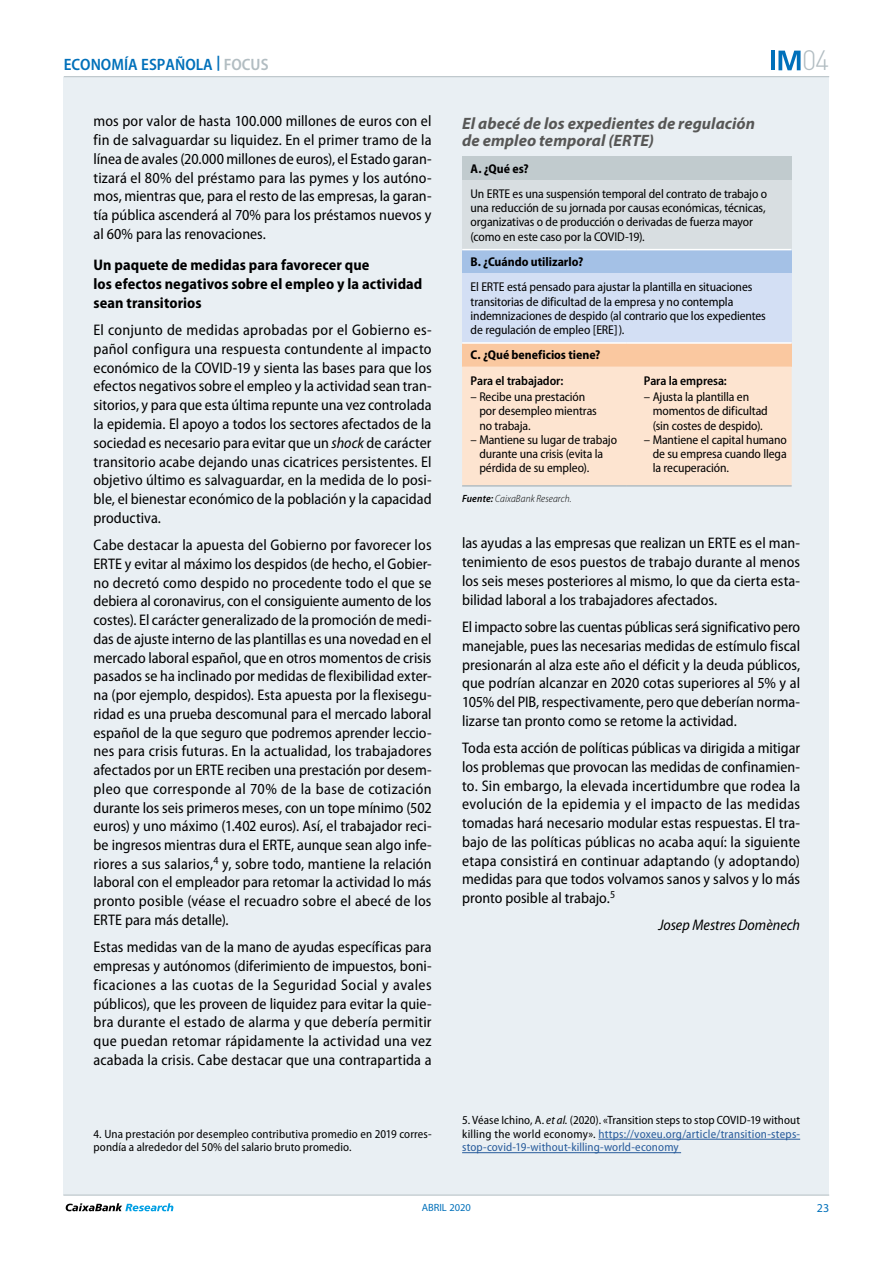
<style>
.page{position:relative;width:893px;height:1263px;background:#fff}
.page>*{position:absolute;margin:0;border:0;box-sizing:border-box;transform-origin:0 0}
.t1{font:300 27.6px "DIN Pro";color:#b2bdc2}
.t2{font:italic 700 16.5px/17.2px "Myriad Pro";letter-spacing:.005em;color:#575756}
.t3{font:600 semi-condensed 16.5px "Myriad Pro";color:#0070ba}
.t4{font:semi-condensed 15.3px/18.8px "Myriad Pro";color:#000;text-align:justify}
.t5{font:700 semi-condensed 15.3px/18.8px "Myriad Pro";letter-spacing:.005em;color:#000}
.t6{font:italic semi-condensed 15.3px "Myriad Pro";color:#000}
.t7{font:semi-condensed 12.75px/14.2px "Myriad Pro";letter-spacing:-.01em;color:#000}
.t8{font:700 semi-condensed 12.75px "Myriad Pro";color:#000}
.t9{font:600 semi-condensed 12.75px "Myriad Pro";letter-spacing:-.005em;color:#000}
.t10{font:semi-condensed 12px/13.5px "Myriad Pro";letter-spacing:.01em;color:#275b9b;text-align:justify}
.t11{font:semi-condensed 12px/13.5px "Myriad Pro";letter-spacing:.01em;color:#000}
.t12{font:12px "Myriad Pro";color:#0070ba}
.t13{font:italic 300 semi-condensed 10.5px "Myriad Pro";letter-spacing:.01em;color:#000}
.t14{font:10.5px "Myriad Pro";color:#0070ba}
.s1{color:#b2bdc2}
.s2{font-style:italic}
.s3{font-weight:600}
.s4{color:#000}
.s5{font-style:italic;color:#000}
</style>
<div class="page">
<div style="left:64px;top:77px;width:765px;height:1118px;background:#e9eff3"></div>
<hr style="left:64px;top:76px;width:765px;height:1px;background:#b2bdc2">
<hr style="left:63px;top:1195px;width:766px;height:1px;background:#b2bdc2">
<svg style="left:66px;top:1203px;width:107px;height:8px"></svg>
<svg style="left:778px;top:51px;width:23px;height:19px"></svg>
<hr style="left:771px;top:51px;width:4px;height:19px;background:#0070ba">
<hr style="left:598px;top:1139px;width:202px;height:1px;background:#275b9b">
<hr style="left:462px;top:1152px;width:219px;height:1px;background:#275b9b">
<div style="left:462px;top:157px;width:330px;height:23px;background:#c1cbce"></div>
<div style="left:462px;top:180px;width:330px;height:70px;background:#d8dee1"></div>
<div style="left:462px;top:250px;width:330px;height:23px;background:#a4c1e6"></div>
<div style="left:462px;top:273px;width:330px;height:70px;background:#d3dff4"></div>
<div style="left:462px;top:343px;width:330px;height:24px;background:#fac8a0"></div>
<div style="left:462px;top:367px;width:330px;height:118px;background:#fde4d0"></div>
<hr style="left:462px;top:485px;width:165px;height:2px;background:#b2bdc2">
<hr style="left:627px;top:485px;width:165px;height:2px;background:#b2bdc2">
<hr style="left:462px;top:249px;width:165px;height:1px;background:#fff">
<hr style="left:627px;top:249px;width:165px;height:1px;background:#fff">
<hr style="left:462px;top:342px;width:165px;height:2px;background:#fff">
<hr style="left:627px;top:342px;width:165px;height:2px;background:#fff">
<p class="t3" style="left:64px;top:55px;width:206px">ECONOMÍA ESPAÑOLA <sup>|</sup> <span class="s1">FOCUS</span></p>
<p class="t4" style="left:94px;top:112px;width:340px">mos por valor de hasta 100.000 millones de euros con el fin de salvaguardar su liquidez. En el primer tramo de la línea de avales (20.000 millones de euros), el Estado garan&shy;tizará el 80% del préstamo para las pymes y los autóno&shy;mos, mientras que, para el resto de las empresas, la garan&shy;tía pública ascenderá al 70% para los préstamos nuevos y al 60% para las renovaciones.</p>
<p class="t5" style="left:94px;top:256px;width:330px">Un paquete de medidas para favorecer que<br>los efectos negativos sobre el empleo y la actividad sean transitorios</p>
<p class="t4" style="left:94px;top:321px;width:340px;text-align:left">El conjunto de medidas aprobadas por el Gobierno es-- pañol configura una respuesta contundente al impacto económico de la COVID-19 y sienta las bases para que los efectos negativos sobre el empleo y la actividad sean tran&shy;sitorios, y para que esta última repunte una vez controlada la epidemia. El apoyo a todos los sectores afectados de la sociedad es necesario para evitar que un <span class="s2">shock</span> de carácter transitorio acabe dejando unas cicatrices persistentes. El objetivo último es salvaguardar, en la medida de lo posi&shy;ble, el bienestar económico de la población y la capacidad productiva.</p>
<p class="t4" style="left:94px;top:536px;width:340px">Cabe destacar la apuesta del Gobierno por favorecer los ERTE y evitar al máximo los despidos (de hecho, el Gobier&shy;no decretó como despido no procedente todo el que se debiera al coronavirus, con el consiguiente aumento de los costes). El carácter generalizado de la promoción de medi&shy;das de ajuste interno de las plantillas es una novedad en el mercado laboral español, que en otros momentos de crisis pasados se ha inclinado por medidas de flexibilidad exter&shy;na (por ejemplo, despidos). Esta apuesta por la flexisegu&shy;ridad es una prueba descomunal para el mercado laboral español de la que seguro que podremos aprender leccio&shy;nes para crisis futuras. En la actualidad, los trabajadores afectados por un ERTE reciben una prestación por desem&shy;pleo que corresponde al 70% de la base de cotización durante los seis primeros meses, con un tope mínimo (502 euros) y uno máximo (1.402 euros). Así, el trabajador reci&shy;be ingresos mientras dura el ERTE, aunque sean algo infe&shy;riores a sus salarios,<sup>4</sup> y, sobre todo, mantiene la relación laboral con el empleador para retomar la actividad lo más pronto posible (véase el recuadro sobre el abecé de los ERTE para más detalle).</p>
<p class="t4" style="left:94px;top:938px;width:340px">Estas medidas van de la mano de ayudas específicas para empresas y autónomos (diferimiento de impuestos, boni&shy;ficaciones a las cuotas de la Seguridad Social y avales públicos), que les proveen de liquidez para evitar la quie&shy;bra durante el estado de alarma y que debería permitir que puedan retomar rápidamente la actividad una vez acabada la crisis. Cabe destacar que una contrapartida a</p>
<p class="t11" style="left:94px;top:1127px;width:340px">4. Una prestación por desempleo contributiva promedio en 2019 corres&shy;pondía a alrededor del 50% del salario bruto promedio.</p>
<h1 class="t1" style="left:802px;top:39px;width:29px">04</h1>
<p class="t2" style="left:462px;top:114px;width:294px">El abecé de los expedientes de regulación de empleo temporal (ERTE)</p>
<p class="t8" style="left:471px;top:161px;width:59px">A. ¿Qué es?</p>
<p class="t7" style="left:471px;top:187px;width:298px">Un ERTE es una suspensión temporal del contrato de trabajo o una reducción de su jornada por causas económicas, técnicas, organizativas o de producción o derivadas de fuerza mayor (como en este caso por la COVID-19).</p>
<p class="t8" style="left:471px;top:255px;width:114px">B. ¿Cuándo utilizarlo?</p>
<p class="t7" style="left:471px;top:280px;width:297px">El ERTE está pensado para ajustar la plantilla en situaciones transitorias de dificultad de la empresa y no contempla indemnizaciones de despido (al contrario que los expedientes de regulación de empleo [ERE]).</p>
<p class="t8" style="left:471px;top:348px;width:131px">C. ¿Qué beneficios tiene?</p>
<p class="t9" style="left:471px;top:373px;width:94px">Para el trabajador:</p>
<p class="t7" style="left:479px;top:390px;width:119px;text-indent:-9px">– Recibe una prestación por desempleo mientras no trabaja.</p>
<p class="t7" style="left:479px;top:433px;width:139px;text-indent:-9px">– Mantiene su lugar de trabajo durante una crisis (evita la pérdida de su empleo).</p>
<p class="t9" style="left:644px;top:373px;width:84px">Para la empresa:</p>
<p class="t7" style="left:653px;top:390px;width:117px;text-indent:-9px">– Ajusta la plantilla en momentos de dificultad (sin costes de despido).</p>
<p class="t7" style="left:653px;top:433px;width:136px;text-align:justify;text-indent:-9px">– Mantiene el capital humano de su empresa cuando llega la recuperación.</p>
<p class="t13" style="left:462px;top:493px;width:111px"><span class="s3">Fuente:</span> CaixaBank Research.</p>
<p class="t4" style="left:462px;top:534px;width:340px">las ayudas a las empresas que realizan un ERTE es el man&shy;tenimiento de esos puestos de trabajo durante al menos los seis meses posteriores al mismo, lo que da cierta esta&shy;bilidad laboral a los trabajadores afectados.</p>
<p class="t4" style="left:462px;top:618px;width:340px">El impacto sobre las cuentas públicas será significativo pero manejable, pues las necesarias medidas de estímulo fiscal presionarán al alza este año el déficit y la deuda públicos, que podrían alcanzar en 2020 cotas superiores al 5% y al 105% del PIB, respectivamente, pero que deberían norma&shy;lizarse tan pronto como se retome la actividad.</p>
<p class="t4" style="left:462px;top:739px;width:340px">Toda esta acción de políticas públicas va dirigida a mitigar los problemas que provocan las medidas de confinamien&shy;to. Sin embargo, la elevada incertidumbre que rodea la evolución de la epidemia y el impacto de las medidas tomadas hará necesario modular estas respuestas. El tra&shy;bajo de las políticas públicas no acaba aquí: la siguiente etapa consistirá en continuar adaptando (y adoptando) medidas para que todos volvamos sanos y salvos y lo más pronto posible al trabajo.<sup>5</sup></p>
<p class="t6" style="left:658px;top:917px;width:143px">Josep Mestres Domènech</p>
<p class="t10" style="left:462px;top:1114px;width:340px"><span class="s4">5. Véase Ichino, A.</span> <span class="s5">et al.</span> <span class="s4">(2020). «Transition steps to stop COVID-19 without killing the world economy».</span> https://voxeu.org/article/transition-steps&shy;stop-covid-19-without-killing-world-economy</p>
<p class="t14" style="left:422px;top:1201px;width:51px">ABRIL 2020</p>
<p class="t12" style="left:817px;top:1201px;width:14px">23</p>
</div>
